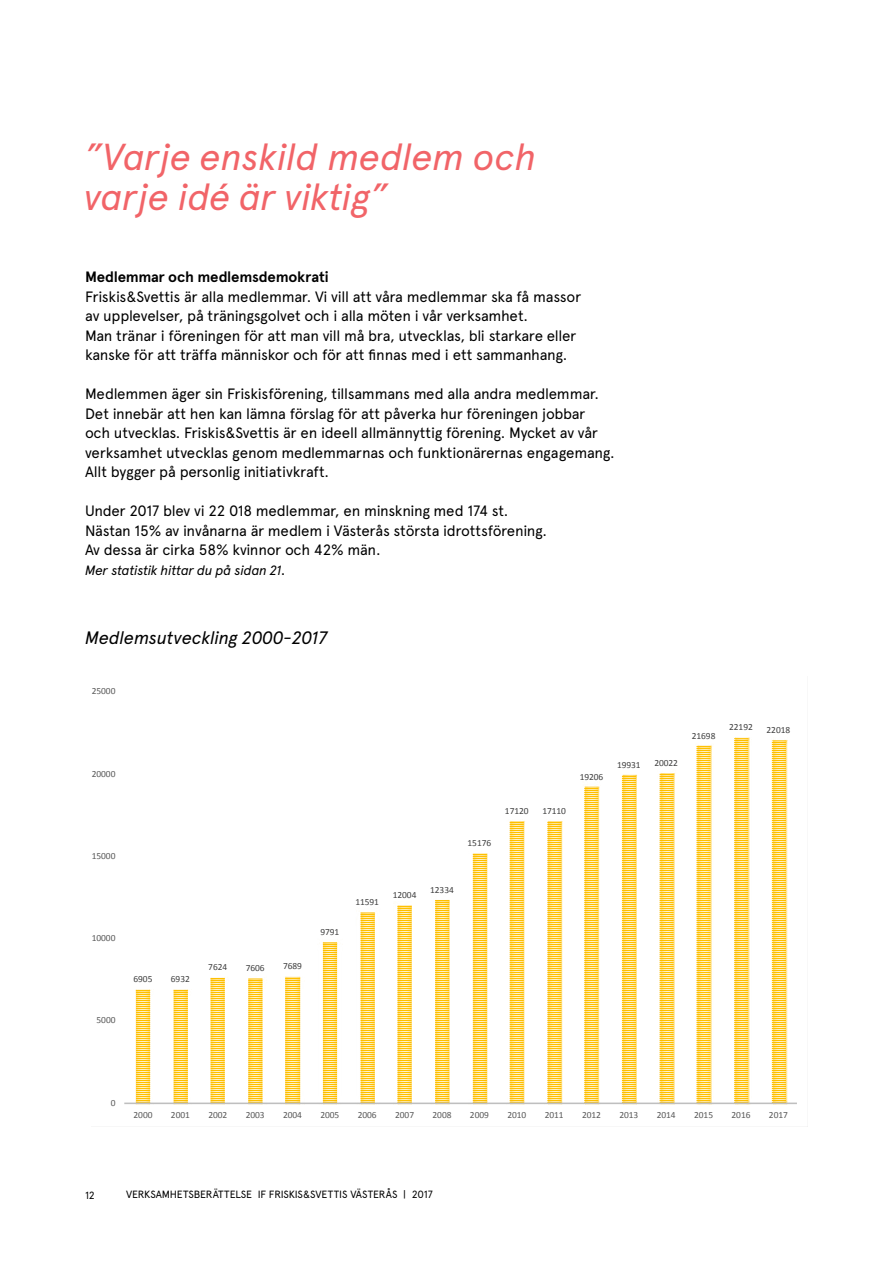
<style>
.page{position:relative;width:893px;height:1263px;background:#fff}
.page>*{position:absolute;margin:0;border:0;box-sizing:border-box;transform-origin:0 0}
.t1{font:italic 37.5px/40.5px "Apercu";letter-spacing:-.015em;color:#f16468}
.t2{font:italic 18px "Apercu";letter-spacing:-.01em;color:#000}
.t3{font:15px/19.5px "Apercu";letter-spacing:-.02em;color:#000}
.t4{font:700 15px "Apercu";letter-spacing:-.015em;color:#000}
.t5{font:italic 13.5px "Apercu";letter-spacing:-.02em;color:#000}
.t6{font:10.5px "Apercu";letter-spacing:-.015em;color:#000}
.t7{font:9.45px "Calibri";letter-spacing:-.005em;color:#595959}
.t8{font:9.45px "Calibri";letter-spacing:-.005em;color:#404040}
.s1{font-size:15px}
</style>
<div class="page">
<svg style="left:124px;top:737px;width:684px;height:390px"></svg>
<h1 class="t1" style="left:85px;top:136px;width:453px">”Varje enskild medlem och varje idé är viktig”</h1>
<p class="t4" style="left:85px;top:268px;width:245px">Medlemmar och medlemsdemokrati</p>
<p class="t3" style="left:85px;top:287px;width:498px">Friskis&amp;Svettis är alla medlemmar. Vi vill att våra medlemmar ska få massor av upplevelser, på träningsgolvet och i alla möten i vår verksamhet.<br>Man tränar i föreningen för att man vill må bra, utvecklas, bli starkare eller kanske för att träffa människor och för att finnas med i ett sammanhang.</p>
<p class="t3" style="left:85px;top:384px;width:531px">Medlemmen äger sin Friskisförening, tillsammans med alla andra medlemmar.<br>Det innebär att hen kan lämna förslag för att påverka hur föreningen jobbar<br>och utvecklas. Friskis&amp;Svettis är en ideell allmännyttig förening. Mycket av vår verksamhet utvecklas genom medlemmarnas och funktionärernas engagemang.<br>Allt bygger på personlig initiativkraft.</p>
<p class="t3" style="left:85px;top:501px;width:463px">Under 2017 blev vi 22 018 medlemmar, en minskning med 174 st.<br>Nästan 15% av invånarna är medlem i Västerås största idrottsförening.<br>Av dessa är cirka 58% kvinnor och 42% män.</p>
<p class="t5" style="left:85px;top:562px;width:202px">Mer statistik hittar du på sidan 21<span class="s1">.</span></p>
<p class="t2" style="left:85px;top:627px;width:244px">Medlemsutveckling 2000-2017</p>
<p class="t7" style="left:92px;top:685px;width:25px">25000</p>
<p class="t7" style="left:92px;top:767px;width:25px">20000</p>
<p class="t7" style="left:92px;top:850px;width:25px">15000</p>
<p class="t7" style="left:92px;top:932px;width:25px">10000</p>
<p class="t7" style="left:97px;top:1014px;width:20px">5000</p>
<p class="t8" style="left:134px;top:973px;width:20px">6905</p>
<p class="t8" style="left:171px;top:972px;width:20px">6932</p>
<p class="t8" style="left:208px;top:961px;width:20px">7624</p>
<p class="t8" style="left:246px;top:961px;width:20px">7606</p>
<p class="t8" style="left:283px;top:960px;width:20px">7689</p>
<p class="t8" style="left:320px;top:925px;width:20px">9791</p>
<p class="t8" style="left:468px;top:837px;width:25px">15176</p>
<p class="t8" style="left:505px;top:805px;width:25px">17120</p>
<p class="t8" style="left:542px;top:805px;width:25px">17110</p>
<p class="t8" style="left:580px;top:770px;width:25px">19206</p>
<p class="t8" style="left:617px;top:758px;width:25px">19931</p>
<p class="t8" style="left:654px;top:757px;width:25px">20022</p>
<p class="t8" style="left:692px;top:729px;width:25px">21698</p>
<p class="t8" style="left:729px;top:721px;width:25px">22192</p>
<p class="t8" style="left:767px;top:724px;width:25px">22018</p>
<p class="t8" style="left:355px;top:896px;width:25px">11591</p>
<p class="t8" style="left:393px;top:889px;width:25px">12004</p>
<p class="t8" style="left:430px;top:884px;width:25px">12334</p>
<p class="t7" style="left:111px;top:1097px;width:6px">0</p>
<p class="t7" style="left:134px;top:1109px;width:20px">2000</p>
<p class="t7" style="left:171px;top:1109px;width:20px">2001</p>
<p class="t7" style="left:208px;top:1109px;width:20px">2002</p>
<p class="t7" style="left:246px;top:1109px;width:20px">2003</p>
<p class="t7" style="left:283px;top:1109px;width:20px">2004</p>
<p class="t7" style="left:320px;top:1109px;width:20px">2005</p>
<p class="t7" style="left:358px;top:1109px;width:20px">2006</p>
<p class="t7" style="left:395px;top:1109px;width:20px">2007</p>
<p class="t7" style="left:433px;top:1109px;width:20px">2008</p>
<p class="t7" style="left:470px;top:1109px;width:20px">2009</p>
<p class="t7" style="left:507px;top:1109px;width:20px">2010</p>
<p class="t7" style="left:545px;top:1109px;width:20px">2011</p>
<p class="t7" style="left:582px;top:1109px;width:20px">2012</p>
<p class="t7" style="left:619px;top:1109px;width:20px">2013</p>
<p class="t7" style="left:657px;top:1109px;width:20px">2014</p>
<p class="t7" style="left:694px;top:1109px;width:20px">2015</p>
<p class="t7" style="left:732px;top:1109px;width:20px">2016</p>
<p class="t7" style="left:769px;top:1109px;width:20px">2017</p>
<p class="t6" style="left:85px;top:1188px;width:11px">12</p>
<p class="t6" style="left:126px;top:1188px;width:308px">VERKSAMHETSBERÄTTELSE IF FRISKIS&amp;SVETTIS VÄSTERÅS | 2017</p>
</div>
